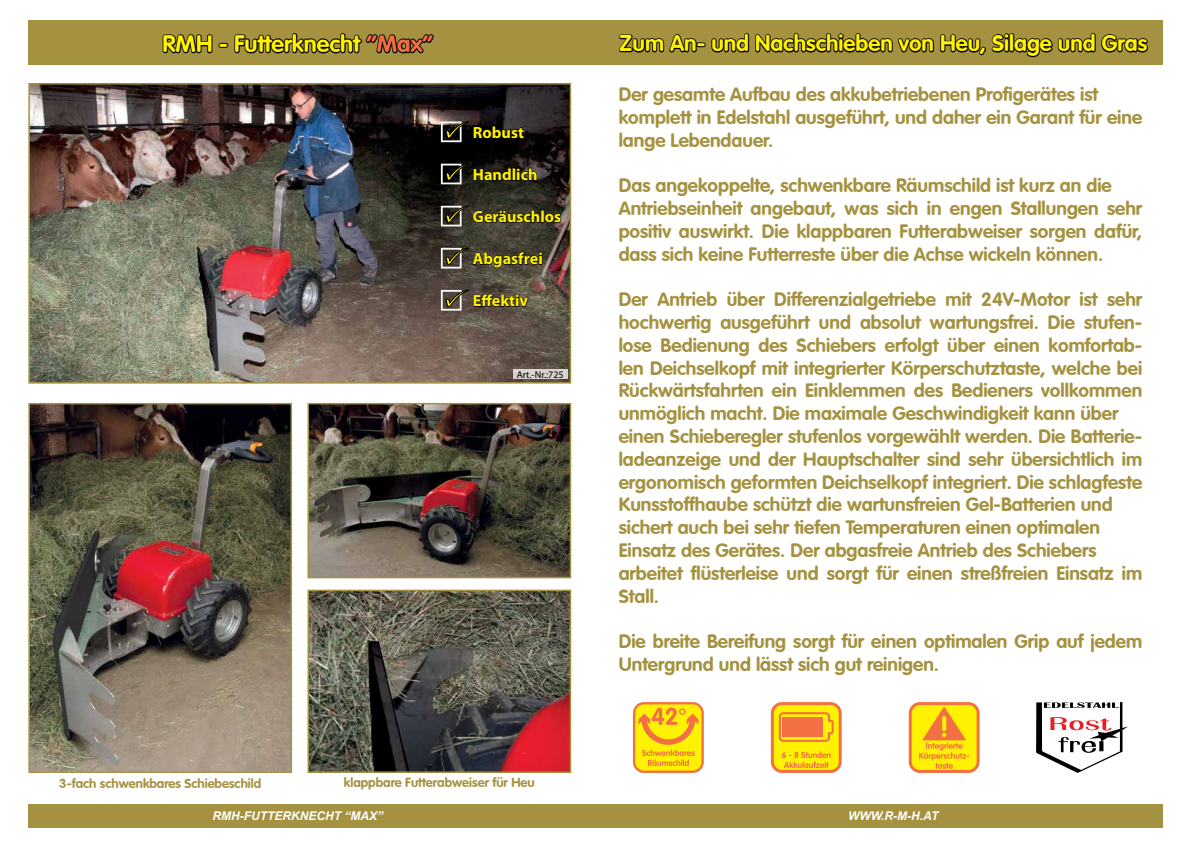
<style>
.page{position:relative;width:1191px;height:842px;background:#fff}
.page>*{position:absolute;margin:0;border:0;box-sizing:border-box;transform-origin:0 0}
.t1{font:700 23.4px "VAG Rounded";color:#fff200}
.t2{font:700 22.4px "VAG Rounded";color:#fff200}
.t3{font:700 19px/22.8px "VAG Rounded";color:#a59241}
.t4{font:700 16.2px "Myriad Pro";color:#fff200}
.t5{font:700 13px "VAG Rounded";color:#a59241}
.t6{font:italic 700 12px "Arial";color:#fff}
.t7{font:10px "Myriad Pro";color:#000}
.s1{color:#f36c44}
</style>
<div class="page">
<img style="left:31px;top:86px;width:537px;height:295px">
<div style="left:28px;top:83px;width:543px;height:301px;border:2px solid #a59241"></div>
<img style="left:28px;top:402px;width:265px;height:371px">
<img style="left:310px;top:406px;width:258px;height:169px">
<div style="left:307px;top:403px;width:264px;height:175px;border:2px solid #a59241"></div>
<div style="left:28px;top:20px;width:1134px;height:44px;background:#a59241"></div>
<svg style="left:161px;top:33px;width:274px;height:32px"></svg>
<svg style="left:617px;top:33px;width:532px;height:32px"></svg>
<div style="left:28px;top:804px;width:1134px;height:24px;background:#a59241"></div>
<div style="left:513px;top:369px;width:54px;height:10px;background:#d6d3d0"></div>
<img style="left:310px;top:593px;width:258px;height:177px">
<div style="left:307px;top:590px;width:264px;height:183px;border:2px solid #a59241"></div>
<svg style="left:441px;top:114px;width:83px;height:28px;background:#2a2523"></svg>
<svg style="left:441px;top:155px;width:96px;height:38px;background:#22201a"></svg>
<svg style="left:441px;top:201px;width:121px;height:25px;background:#38352a"></svg>
<svg style="left:441px;top:240px;width:101px;height:41px;background:#4a453a"></svg>
<svg style="left:441px;top:290px;width:88px;height:24px;background:#554b42"></svg>
<div style="left:634px;top:703px;width:68px;height:69px;background:#fff200;border-radius:10px"></div>
<div style="left:633px;top:702px;width:71px;height:71px;border:2px solid #f37044;border-radius:10px"></div>
<svg style="left:638px;top:707px;width:60px;height:59px"></svg>
<div style="left:772px;top:703px;width:68px;height:68px;background:#fff200;border-radius:10px"></div>
<div style="left:771px;top:702px;width:70px;height:71px;border:3px solid #f37044;border-radius:10px"></div>
<svg style="left:782px;top:751px;width:48px;height:17px"></svg>
<svg style="left:779px;top:712px;width:54px;height:30px"></svg>
<div style="left:782px;top:717px;width:41px;height:19px;background:#f37044"></div>
<div style="left:910px;top:703px;width:68px;height:68px;background:#fff200;border-radius:10px"></div>
<div style="left:908px;top:702px;width:71px;height:71px;border:3px solid #f37044;border-radius:10px"></div>
<svg style="left:919px;top:706px;width:50px;height:63px"></svg>
<svg style="left:1036px;top:702px;width:92px;height:71px"></svg>
<p class="t1" style="left:163px;top:30px;width:272px">RMH - Futterknecht <span class="s1">“Max”</span></p>
<p class="t2" style="left:619px;top:30px;width:529px">Zum An- und Nachschieben von Heu, Silage und Gras</p>
<p class="t4" style="left:473px;top:122px;width:53px">Robust</p>
<p class="t4" style="left:473px;top:164px;width:66px">Handlich</p>
<p class="t4" style="left:473px;top:206px;width:90px">Geräuschlos</p>
<p class="t4" style="left:473px;top:248px;width:71px">Abgasfrei</p>
<p class="t4" style="left:473px;top:290px;width:57px">Effektiv</p>
<p class="t7" style="left:517px;top:369px;width:48px">Art.-Nr.:725</p>
<p class="t5" style="left:59px;top:776px;width:203px">3-fach schwenkbares Schiebeschild</p>
<p class="t5" style="left:344px;top:774px;width:192px">klappbare Futterabweiser für Heu</p>
<p class="t3" style="left:619px;top:83px;width:525px">Der gesamte Aufbau des akkubetriebenen Profigerätes ist komplett in Edelstahl ausgeführt, und daher ein Garant für eine lange Lebendauer.</p>
<p class="t3" style="left:619px;top:174px;width:525px">Das angekoppelte, schwenkbare Räumschild ist kurz an die Antriebseinheit angebaut, was sich in engen Stallungen sehr positiv auswirkt. Die klappbaren Futterabweiser sorgen dafür, dass sich keine Futterreste über die Achse wickeln können.</p>
<p class="t3" style="left:619px;top:288px;width:525px">Der Antrieb über Differenzialgetriebe mit 24V-Motor ist sehr hochwertig ausgeführt und absolut wartungsfrei. Die stufen&shy;lose Bedienung des Schiebers erfolgt über einen komfortab&shy;len Deichselkopf mit integrierter Körperschutztaste, welche bei Rückwärtsfahrten ein Einklemmen des Bedieners vollkommen unmöglich macht. Die maximale Geschwindigkeit kann über einen Schieberegler stufenlos vorgewählt werden. Die Batterie&shy;ladeanzeige und der Hauptschalter sind sehr übersichtlich im ergonomisch geformten Deichselkopf integriert. Die schlagfeste Kunsstoffhaube schützt die wartunsfreien Gel-Batterien und sichert auch bei sehr tiefen Temperaturen einen optimalen Einsatz des Gerätes. Der abgasfreie Antrieb des Schiebers arbeitet flüsterleise und sorgt für einen streßfreien Einsatz im Stall.</p>
<p class="t3" style="left:619px;top:630px;width:525px">Die breite Bereifung sorgt für einen optimalen Grip auf jedem<br>Untergrund und lässt sich gut reinigen.</p>
<p class="t6" style="left:212px;top:808px;width:11px">RMH</p>
<p class="t6" style="left:240px;top:808px;width:145px">-FUTTERKNECHT “MAX”</p>
<p class="t6" style="left:848px;top:808px;width:92px">WWW.R-M-H.AT</p>
</div>
